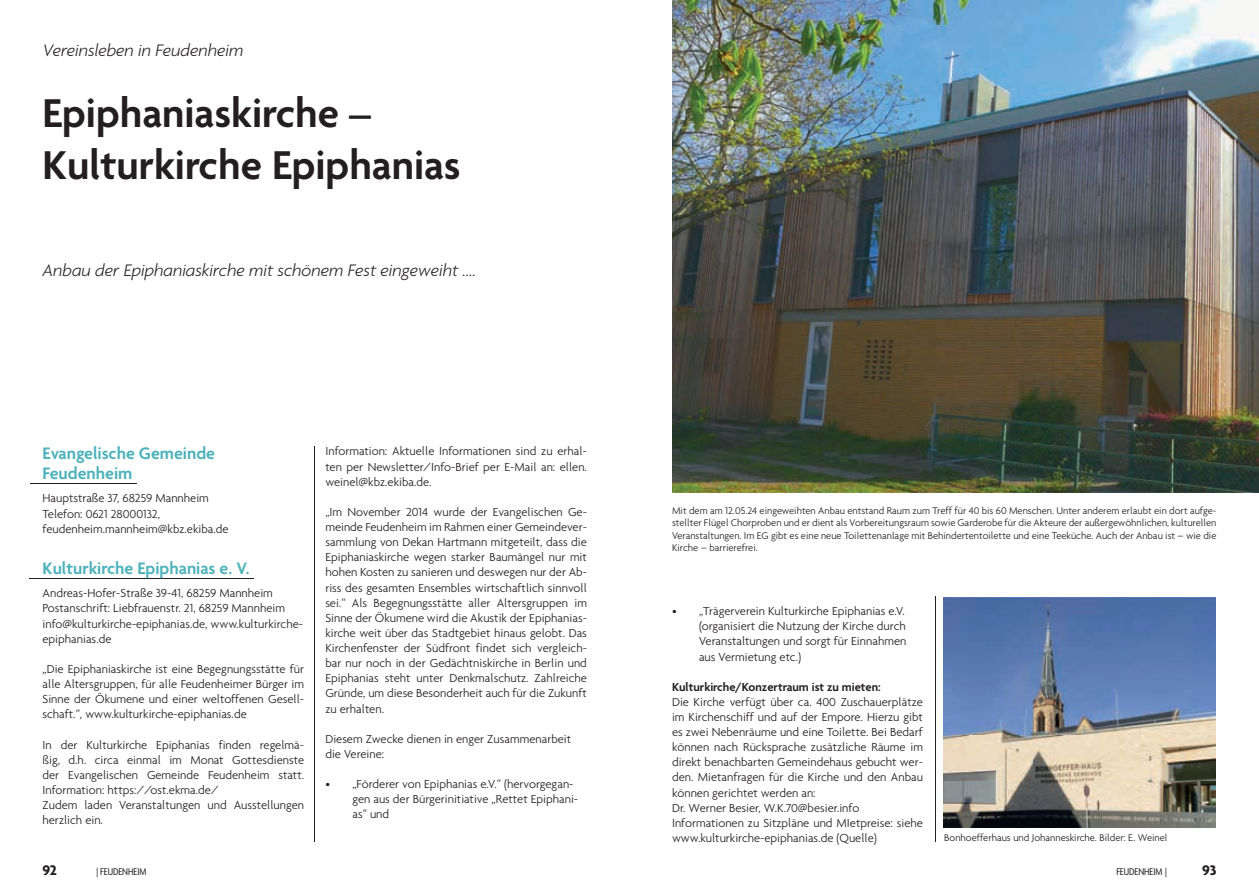
<style>
.page{position:relative;width:1259px;height:893px;background:#fff}
.page>*{position:absolute;margin:0;border:0;box-sizing:border-box;transform-origin:0 0}
.t1{font:600 43.5px/52.2px "Agenda";color:#231f20}
.t2{font:italic 300 18px "Agenda";color:#231f20}
.t3{font:600 18px/19.5px "Agenda";color:#4eb2bc}
.t4{font:700 15px "Agenda";color:#231f20}
.t5{font:300 12.6px/15.1px "Agenda";color:#231f20}
.t6{font:600 12.6px "Agenda";color:#231f20}
.t7{font:300 10.5px/12.6px "Agenda";color:#231f20;text-align:justify}
.t8{font:condensed 10.5px "Agenda";color:#231f20}
</style>
<div class="page">
<hr style="left:314px;top:446px;width:1px;height:396px;background:#231f20">
<hr style="left:30px;top:483px;width:107px;height:1px;background:#231f20">
<hr style="left:30px;top:578px;width:224px;height:1px;background:#231f20">
<img style="left:672px;top:0;width:587px;height:492px">
<img style="left:943px;top:597px;width:272px;height:230px">
<hr style="left:935px;top:597px;width:1px;height:245px;background:#231f20">
<h2 class="t2" style="left:43px;top:40px;width:202px">Vereinsleben in Feudenheim</h2>
<h1 class="t1" style="left:43px;top:89px;width:419px">Epiphaniaskirche –<br>Kulturkirche Epiphanias</h1>
<h2 class="t2" style="left:43px;top:260px;width:435px">Anbau der Epiphaniaskirche mit schönem Fest eingeweiht ....</h2>
<h2 class="t3" style="left:43px;top:445px;width:174px">Evangelische Gemeinde<br>Feudenheim</h2>
<p class="t5" style="left:43px;top:491px;width:187px">Hauptstraße 37, 68259 Mannheim<br>Telefon: 0621 28000132, feudenheim.mannheim@kbz.ekiba.de</p>
<h2 class="t3" style="left:43px;top:559px;width:209px">Kulturkirche Epiphanias e. V.</h2>
<p class="t5" style="left:43px;top:585px;width:262px">Andreas-Hofer-Straße 39-41, 68259 Mannheim Postanschrift: Liebfrauenstr. 21, 68259 Mannheim info@kulturkirche-epiphanias.de, www.kulturkirche&shy;epiphanias.de</p>
<p class="t5" style="left:43px;top:661px;width:263px;text-align:justify">„Die Epiphaniaskirche ist eine Begegnungsstätte für alle Altersgruppen, für alle Feudenheimer Bürger im Sinne der Ökumene und einer weltoffenen Gesell&shy;schaft.“, www.kulturkirche-epiphanias.de</p>
<p class="t5" style="left:43px;top:737px;width:263px">In der Kulturkirche Epiphanias finden regelmä&shy;ßig, d.h. circa einmal im Monat Gottesdienste der Evangelischen Gemeinde Feudenheim statt.<br>Information: https://ost.ekma.de/<br>Zudem laden Veranstaltungen und Ausstellungen herzlich ein.</p>
<p class="t5" style="left:325px;top:444px;width:263px;text-align:justify">Information: Aktuelle Informationen sind zu erhal&shy;ten per Newsletter/Info-Brief per E-Mail an: ellen. weinel@kbz.ekiba.de.</p>
<p class="t5" style="left:325px;top:504px;width:263px;text-align:justify">„Im November 2014 wurde der Evangelischen Ge&shy;meinde Feudenheim im Rahmen einer Gemeindever&shy;sammlung von Dekan Hartmann mitgeteilt, dass die Epiphaniaskirche wegen starker Baumängel nur mit hohen Kosten zu sanieren und deswegen nur der Ab&shy;riss des gesamten Ensembles wirtschaftlich sinnvoll sei.“ Als Begegnungsstätte aller Altersgruppen im Sinne der Ökumene wird die Akustik der Epiphanias&shy;kirche weit über das Stadtgebiet hinaus gelobt. Das Kirchenfenster der Südfront findet sich vergleich&shy;bar nur noch in der Gedächtniskirche in Berlin und Epiphanias steht unter Denkmalschutz. Zahlreiche Gründe, um diese Besonderheit auch für die Zukunft zu erhalten.</p>
<p class="t5" style="left:325px;top:731px;width:247px">Diesem Zwecke dienen in enger Zusammenarbeit die Vereine:</p>
<p class="t5" style="left:352px;top:776px;width:227px;text-indent:-27px">• „Förderer von Epiphanias e.V.“ (hervorgegan&shy;gen aus der Bürgerinitiative „Rettet Epiphani&shy;as“ und</p>
<p class="t7" style="left:672px;top:504px;width:546px">Mit dem am 12.05.24 eingeweihten Anbau entstand Raum zum Treff für 40 bis 60 Menschen. Unter anderem erlaubt ein dort aufge&shy;stellter Flügel Chorproben und er dient als Vorbereitungsraum sowie Garderobe für die Akteure der außergewöhnlichen, kulturellen Veranstaltungen. Im EG gibt es eine neue Toilettenanlage mit Behindertentoilette und eine Teeküche. Auch der Anbau ist – wie die Kirche – barrierefrei.</p>
<p class="t5" style="left:699px;top:603px;width:209px;text-indent:-27px">• „Trägerverein Kulturkirche Epiphanias e.V. (organisiert die Nutzung der Kirche durch Veranstaltungen und sorgt für Einnahmen aus Vermietung etc.)</p>
<p class="t6" style="left:672px;top:680px;width:210px">Kulturkirche/Konzertraum ist zu mieten:</p>
<p class="t5" style="left:672px;top:694px;width:252px">Die Kirche verfügt über ca. 400 Zuschauerplätze im Kirchenschiff und auf der Empore. Hierzu gibt es zwei Nebenräume und eine Toilette. Bei Bedarf können nach Rücksprache zusätzliche Räume im direkt benachbarten Gemeindehaus gebucht wer&shy;den. Mietanfragen für die Kirche und den Anbau können gerichtet werden an:<br>Dr. Werner Besier, W.K.70@besier.info Informationen zu Sitzpläne und MIetpreise: siehe www.kulturkirche-epiphanias.de (Quelle)</p>
<p class="t7" style="left:944px;top:832px;width:225px">Bonhoefferhaus und Johanneskirche. Bilder: E. Weinel</p>
<p class="t4" style="left:43px;top:862px;width:16px">92</p>
<p class="t8" style="left:97px;top:866px;width:51px">| FEUDENHEIM</p>
<p class="t8" style="left:1116px;top:866px;width:52px">FEUDENHEIM |</p>
<p class="t4" style="left:1202px;top:862px;width:16px">93</p>
</div>
